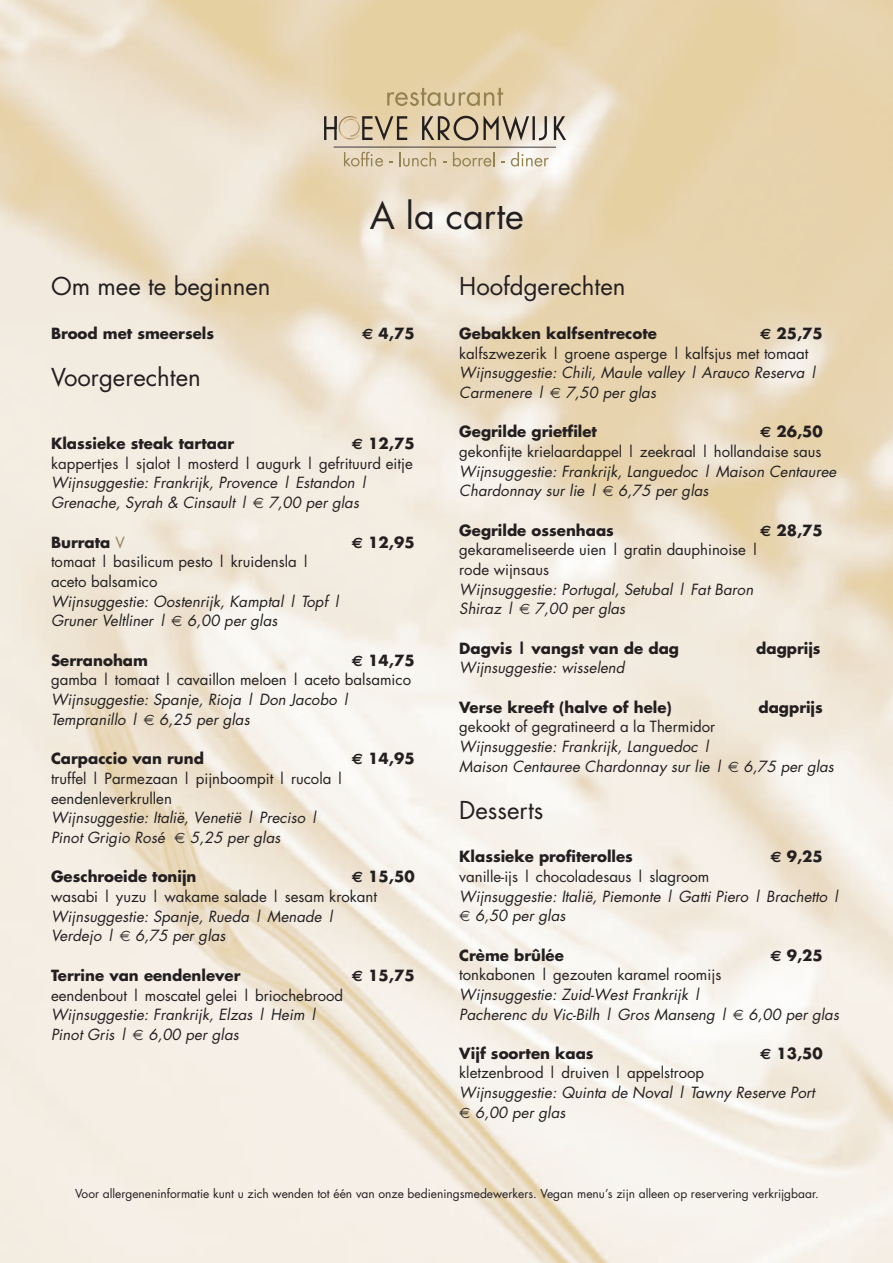
<style>
.page{position:relative;width:893px;height:1263px;background:#fff}
.page>*{position:absolute;margin:0;border:0;box-sizing:border-box;transform-origin:0 0}
.t1{font:36px "Futura";color:#231f20}
.t2{font:24px "Futura";color:#231f20}
.t3{font:italic 15px/19.6px "Futura";letter-spacing:.005em;color:#231f20}
.t4{font:15px/19.6px "Futura";color:#231f20}
.t5{font:700 15px "Futura";color:#231f20}
.t6{font:12px "Futura";color:#231f20}
.s1{font-family:"Euro Sans"}
.s2{font-family:"Euro Sans";font-weight:700}
.s3{font-weight:700}
.s4{font-weight:400;color:#958352}
</style>
<div class="page">
<img style="left:0;top:0;width:893px;height:1263px">
<svg style="left:387px;top:88px;width:116px;height:18px;background:#cdb98e"></svg>
<svg style="left:344px;top:152px;width:39px;height:15px"></svg>
<svg style="left:399px;top:152px;width:37px;height:15px"></svg>
<svg style="left:453px;top:152px;width:42px;height:15px"></svg>
<svg style="left:511px;top:152px;width:38px;height:15px"></svg>
<hr style="left:334px;top:147px;width:222px;height:1px;background:#231f20">
<svg style="left:324px;top:116px;width:242px;height:25px;background:#b8aa94"></svg>
<svg style="left:253px;top:498px;width:10px;height:10px"></svg>
<svg style="left:172px;top:616px;width:10px;height:10px"></svg>
<svg style="left:144px;top:715px;width:10px;height:10px"></svg>
<svg style="left:175px;top:833px;width:10px;height:10px"></svg>
<svg style="left:120px;top:931px;width:10px;height:11px"></svg>
<svg style="left:133px;top:1030px;width:10px;height:10px"></svg>
<svg style="left:550px;top:388px;width:10px;height:10px"></svg>
<svg style="left:603px;top:486px;width:10px;height:10px"></svg>
<svg style="left:519px;top:604px;width:11px;height:10px"></svg>
<svg style="left:728px;top:761px;width:10px;height:11px"></svg>
<svg style="left:460px;top:911px;width:10px;height:10px"></svg>
<svg style="left:733px;top:1009px;width:10px;height:11px"></svg>
<svg style="left:460px;top:1107px;width:10px;height:11px"></svg>
<h1 class="t1" style="left:370px;top:200px;width:156px">A la carte</h1>
<h2 class="t2" style="left:51px;top:275px;width:221px">Om mee te beginnen</h2>
<p class="t5" style="left:51px;top:326px;width:165px">Brood met smeersels</p>
<p class="t5" style="left:362px;top:326px;width:54px"><span class="s1">€</span> 4,75</p>
<h2 class="t2" style="left:51px;top:366px;width:151px">Voorgerechten</h2>
<p class="t5" style="left:51px;top:437px;width:185px">Klassieke steak tartaar</p>
<p class="t4" style="left:51px;top:435px;width:365px;text-align:right"><span class="s2">€</span> <span class="s3">12,75<br></span>kappertjes | sjalot | mosterd | augurk | gefrituurd eitje</p>
<p class="t3" style="left:51px;top:474px;width:319px">Wijnsuggestie: Frankrijk, Provence | Estandon |<br>Grenache, Syrah &amp; Cinsault |</p>
<p class="t3" style="left:269px;top:494px;width:92px">7,00 per glas</p>
<p class="t5" style="left:51px;top:535px;width:75px">Burrata <span class="s4">V</span></p>
<p class="t5" style="left:352px;top:535px;width:64px"><span class="s1">€</span> 12,95</p>
<p class="t4" style="left:51px;top:553px;width:260px">tomaat | basilicum pesto | kruidensla | aceto balsamico</p>
<p class="t3" style="left:51px;top:593px;width:291px">Wijnsuggestie: Oostenrijk, Kamptal | Topf |<br>Gruner Veltliner |</p>
<p class="t3" style="left:187px;top:612px;width:92px">6,00 per glas</p>
<p class="t5" style="left:51px;top:653px;width:98px">Serranoham</p>
<p class="t4" style="left:51px;top:652px;width:365px;text-align:right"><span class="s2">€</span> <span class="s3">14,75<br></span>gamba | tomaat | cavaillon meloen | aceto balsamico</p>
<p class="t3" style="left:51px;top:691px;width:301px">Wijnsuggestie: Spanje, Rioja | Don Jacobo |<br>Tempranillo |</p>
<p class="t3" style="left:159px;top:711px;width:92px">6,25 per glas</p>
<p class="t5" style="left:51px;top:752px;width:154px">Carpaccio van rund</p>
<p class="t5" style="left:352px;top:752px;width:64px"><span class="s1">€</span> 14,95</p>
<p class="t4" style="left:51px;top:770px;width:295px">truffel | Parmezaan | pijnboompit | rucola | eendenleverkrullen</p>
<p class="t3" style="left:51px;top:809px;width:269px">Wijnsuggestie: Italië, Venetië | Preciso |<br>Pinot Grigio Rosé</p>
<p class="t3" style="left:190px;top:829px;width:92px">5,25 per glas</p>
<p class="t5" style="left:51px;top:870px;width:147px">Geschroeide tonijn</p>
<p class="t4" style="left:51px;top:868px;width:365px;text-indent:301px"><span class="s2">€</span> <span class="s3">15,50 </span>wasabi | yuzu | wakame salade | sesam krokant</p>
<p class="t3" style="left:51px;top:908px;width:285px">Wijnsuggestie: Spanje, Rueda | Menade |<br>Verdejo |</p>
<p class="t3" style="left:135px;top:927px;width:92px">6,75 per glas</p>
<p class="t5" style="left:51px;top:968px;width:191px">Terrine van eendenlever</p>
<p class="t5" style="left:352px;top:968px;width:64px"><span class="s1">€</span> 15,75</p>
<p class="t4" style="left:51px;top:986px;width:294px">eendenbout | moscatel gelei | briochebrood</p>
<p class="t3" style="left:51px;top:1006px;width:268px">Wijnsuggestie: Frankrijk, Elzas | Heim |<br>Pinot Gris |</p>
<p class="t3" style="left:148px;top:1026px;width:92px">6,00 per glas</p>
<h2 class="t2" style="left:459px;top:275px;width:168px">Hoofdgerechten</h2>
<p class="t5" style="left:459px;top:326px;width:199px">Gebakken kalfsentrecote</p>
<p class="t4" style="left:459px;top:325px;width:365px;text-indent:301px"><span class="s2">€</span> <span class="s3">25,75 </span>kalfszwezerik | groene asperge | kalfsjus met tomaat</p>
<p class="t3" style="left:459px;top:364px;width:360px">Wijnsuggestie: Chili, Maule valley | Arauco Reserva |<br>Carmenere |</p>
<p class="t3" style="left:566px;top:384px;width:92px">7,50 per glas</p>
<p class="t5" style="left:459px;top:425px;width:139px">Gegrilde grietfilet</p>
<p class="t4" style="left:459px;top:423px;width:365px;text-align:right"><span class="s2">€</span> <span class="s3">26,50<br></span>gekonfijte krielaardappel | zeekraal | hollandaise saus</p>
<p class="t3" style="left:459px;top:462px;width:379px">Wijnsuggestie: Frankrijk, Languedoc | Maison Centauree<br>Chardonnay sur lie |</p>
<p class="t3" style="left:618px;top:482px;width:92px">6,75 per glas</p>
<p class="t5" style="left:459px;top:523px;width:156px">Gegrilde ossenhaas</p>
<p class="t5" style="left:760px;top:523px;width:64px"><span class="s1">€</span> 28,75</p>
<p class="t4" style="left:459px;top:541px;width:301px">gekarameliseerde uien | gratin dauphinoise | rode wijnsaus</p>
<p class="t3" style="left:459px;top:580px;width:296px">Wijnsuggestie: Portugal, Setubal | Fat Baron<br>Shiraz |</p>
<p class="t3" style="left:535px;top:600px;width:92px">7,00 per glas</p>
<p class="t5" style="left:459px;top:641px;width:221px">Dagvis | vangst van de dag</p>
<p class="t5" style="left:756px;top:641px;width:66px">dagprijs</p>
<p class="t3" style="left:459px;top:659px;width:167px">Wijnsuggestie: wisselend</p>
<p class="t5" style="left:459px;top:700px;width:214px">Verse kreeft (halve of hele)</p>
<p class="t5" style="left:758px;top:700px;width:66px">dagprijs</p>
<p class="t4" style="left:459px;top:718px;width:258px">gekookt of gegratineerd a la Thermidor</p>
<p class="t3" style="left:459px;top:738px;width:265px">Wijnsuggestie: Frankrijk, Languedoc |<br>Maison Centauree Chardonnay sur lie |</p>
<p class="t3" style="left:743px;top:758px;width:92px">6,75 per glas</p>
<h2 class="t2" style="left:459px;top:799px;width:86px">Desserts</h2>
<p class="t5" style="left:459px;top:850px;width:175px">Klassieke profiterolles</p>
<p class="t5" style="left:770px;top:850px;width:54px"><span class="s1">€</span> 9,25</p>
<p class="t4" style="left:459px;top:868px;width:252px">vanille-ijs | chocoladesaus | slagroom</p>
<p class="t3" style="left:475px;top:887px;width:367px;text-indent:-16px">Wijnsuggestie: Italië, Piemonte | Gatti Piero | Brachetto |<br>6,50 per glas</p>
<p class="t5" style="left:459px;top:948px;width:106px">Crème brûlée</p>
<p class="t5" style="left:770px;top:948px;width:54px"><span class="s1">€</span> 9,25</p>
<p class="t4" style="left:459px;top:966px;width:264px">tonkabonen | gezouten karamel roomijs</p>
<p class="t3" style="left:459px;top:986px;width:270px">Wijnsuggestie: Zuid-West Frankrijk |<br>Pacherenc du Vic-Bilh | Gros Manseng |</p>
<p class="t3" style="left:749px;top:1005px;width:92px">6,00 per glas</p>
<p class="t5" style="left:459px;top:1046px;width:136px">Vijf soorten kaas</p>
<p class="t5" style="left:760px;top:1046px;width:64px"><span class="s1">€</span> 13,50</p>
<p class="t4" style="left:459px;top:1064px;width:246px">kletzenbrood | druiven | appelstroop</p>
<p class="t3" style="left:475px;top:1084px;width:341px;text-indent:-16px">Wijnsuggestie: Quinta de Noval | Tawny Reserve Port<br>6,00 per glas</p>
<p class="t6" style="left:75px;top:1188px;width:745px">Voor allergeneninformatie kunt u zich wenden tot één van onze bedieningsmedewerkers. Vegan menu’s zijn alleen op reservering verkrijgbaar.</p>
</div>
